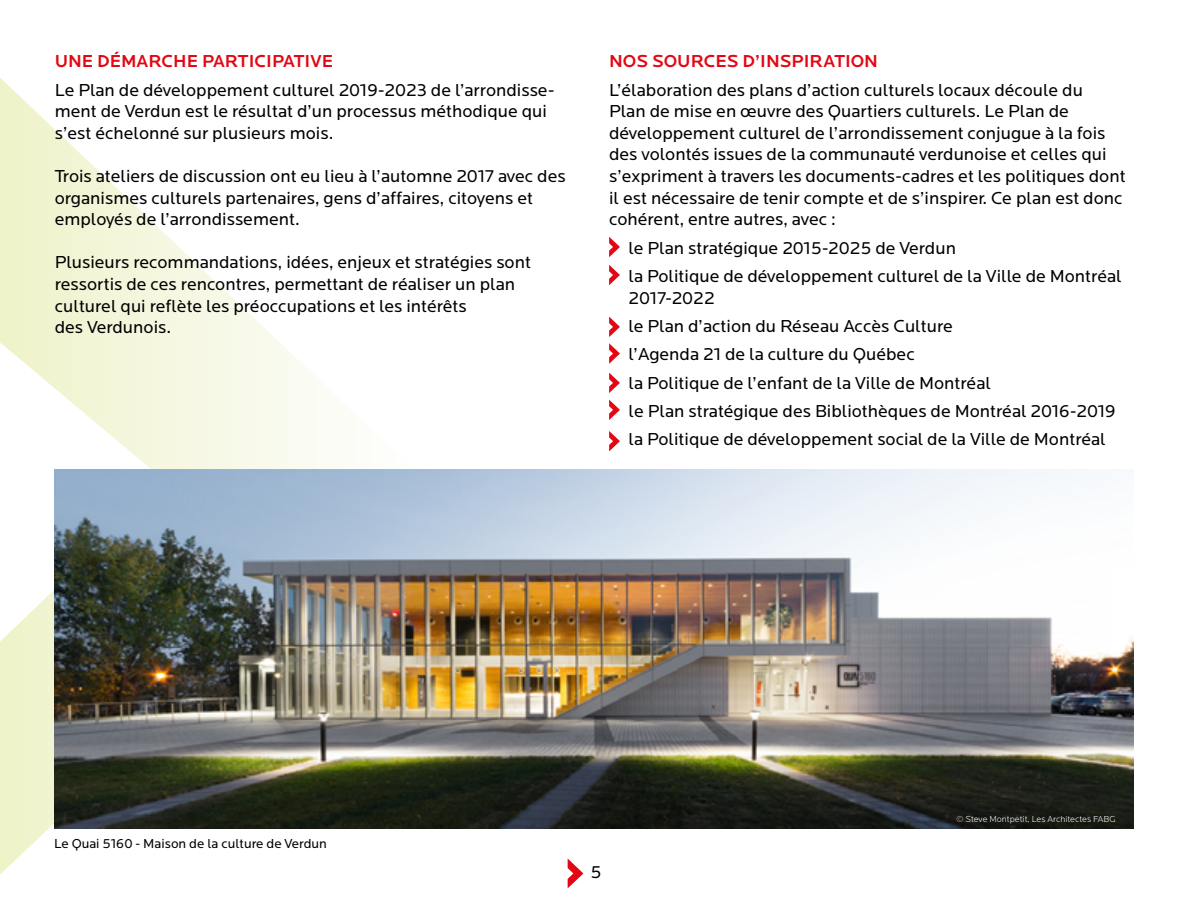
<style>
.page{position:relative;width:1188px;height:918px;background:#fff}
.page>*{position:absolute;margin:0;border:0;box-sizing:border-box;transform-origin:0 0}
.t1{font:18px/21.6px "Locator";color:#000}
.t2{font:500 18px "Locator";color:#e30613}
.t3{font:13.5px "Locator";color:#000}
.t4{font:300 9px "Locator";color:#fff}
</style>
<div class="page">
<svg style="left:0;top:78px;width:421px;height:797px"></svg>
<svg style="left:568px;top:859px;width:15px;height:29px"></svg>
<svg style="left:0;top:342px;width:166px;height:300px"></svg>
<svg style="left:609px;top:237px;width:11px;height:20px"></svg>
<svg style="left:609px;top:265px;width:11px;height:20px"></svg>
<svg style="left:609px;top:317px;width:11px;height:20px"></svg>
<svg style="left:609px;top:343px;width:11px;height:21px"></svg>
<svg style="left:609px;top:373px;width:11px;height:20px"></svg>
<svg style="left:609px;top:400px;width:11px;height:20px"></svg>
<img style="left:54px;top:470px;width:1080px;height:358px">
<svg style="left:609px;top:431px;width:11px;height:20px"></svg>
<p class="t2" style="left:55px;top:51px;width:280px">UNE DÉMARCHE PARTICIPATIVE</p>
<p class="t1" style="left:55px;top:79px;width:501px">Le Plan de développement culturel 2019-2023 de l’arrondisse&shy;ment de Verdun est le résultat d’un processus méthodique qui s’est échelonné sur plusieurs mois.</p>
<p class="t1" style="left:55px;top:165px;width:512px">Trois ateliers de discussion ont eu lieu à l’automne 2017 avec des organismes culturels partenaires, gens d’affaires, citoyens et employés de l’arrondissement.</p>
<p class="t1" style="left:55px;top:252px;width:478px">Plusieurs recommandations, idées, enjeux et stratégies sont ressortis de ces rencontres, permettant de réaliser un plan culturel qui reflète les préoccupations et les intérêts<br>des Verdunois.</p>
<p class="t2" style="left:609px;top:51px;width:271px">NOS SOURCES D’INSPIRATION</p>
<p class="t1" style="left:609px;top:79px;width:518px">L’élaboration des plans d’action culturels locaux découle du<br>Plan de mise en œuvre des Quartiers culturels. Le Plan de développement culturel de l’arrondissement conjugue à la fois des volontés issues de la communauté verdunoise et celles qui s’expriment à travers les documents-cadres et les politiques dont il est nécessaire de tenir compte et de s’inspirer. Ce plan est donc cohérent, entre autres, avec :</p>
<p class="t1" style="left:629px;top:234px;width:495px;line-height:28.3px">le Plan stratégique 2015-2025 de Verdun<br>la Politique de développement culturel de la Ville de Montréal</p>
<p class="t1" style="left:629px;top:284px;width:489px;line-height:28.3px">2017-2022<br>le Plan d’action du Réseau Accès Culture<br>l’Agenda 21 de la culture du Québec<br>la Politique de l’enfant de la Ville de Montréal<br>le Plan stratégique des Bibliothèques de Montréal 2016-2019 la Politique de développement social de la Ville de Montréal</p>
<p class="t3" style="left:54px;top:836px;width:274px">Le Quai 5160 - Maison de la culture de Verdun</p>
<p class="t1" style="left:590px;top:861px;width:13px">5</p>
<p class="t4" style="left:957px;top:814px;width:161px">© Steve Montpetit, Les Architectes FABG</p>
</div>
